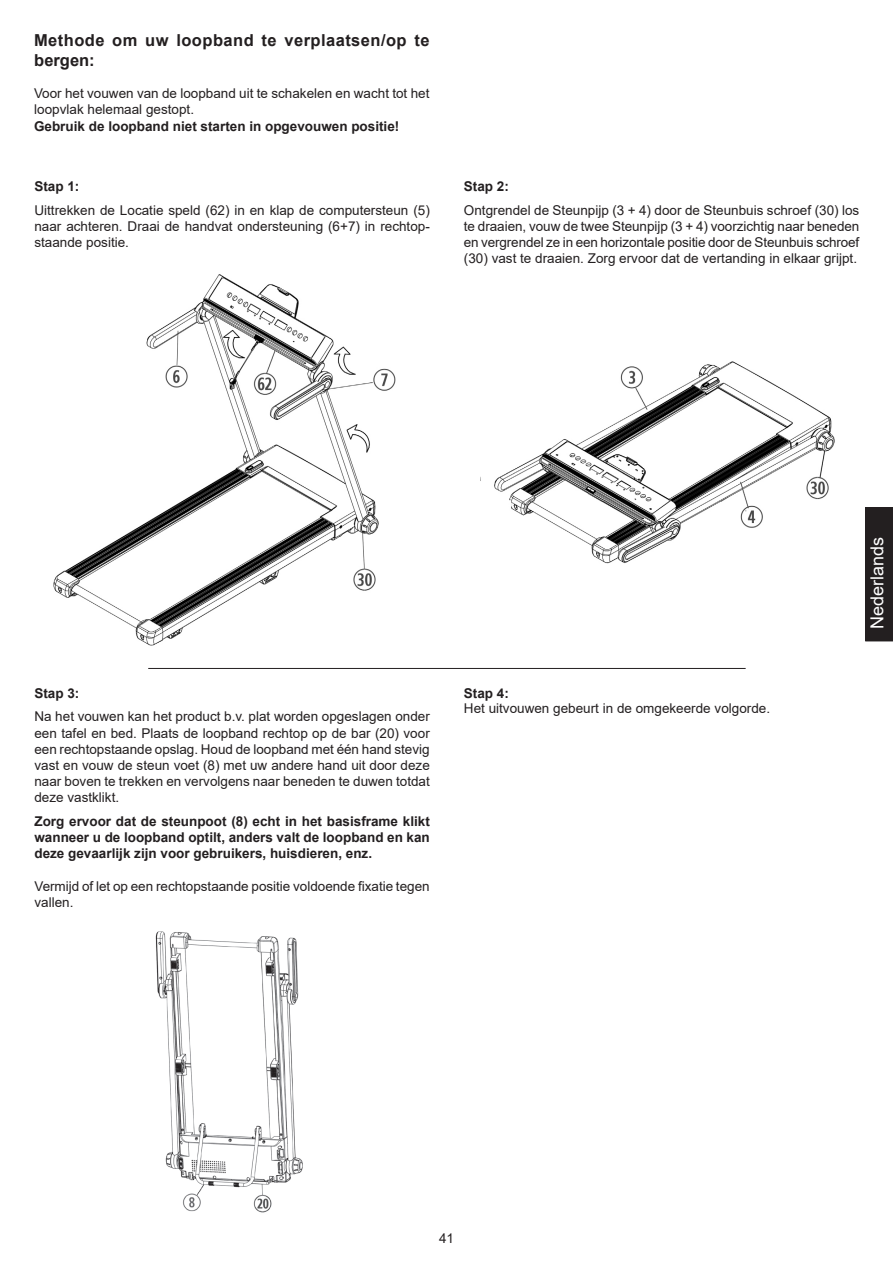
<style>
.page{position:relative;width:893px;height:1263px;background:#fff}
.page>*{position:absolute;margin:0;border:0;box-sizing:border-box;transform-origin:0 0}
.t1{font:18px "Arial";color:#fff}
.t2{font:700 16.5px/19.8px "Arial";letter-spacing:.025em;color:#231f20}
.t3{font:13.5px/16.2px "Arial";color:#231f20;text-align:justify}
.t4{font:700 13.5px/16.2px "Arial";color:#231f20;text-align:justify}
</style>
<div class="page">
<div style="left:865px;top:507px;width:28px;height:134px;background:#231f20"></div>
<img style="left:53px;top:274px;width:343px;height:372px">
<img style="left:480px;top:361px;width:355px;height:203px">
<img style="left:155px;top:931px;width:148px;height:282px">
<hr style="left:148px;top:668px;width:598px;height:1px;background:#231f20">
<p class="t2" style="left:34px;top:31px;width:397px">Methode om uw loopband te verplaatsen/op te bergen:</p>
<p class="t3" style="left:34px;top:85px;width:397px">Voor het vouwen van de loopband uit te schakelen en wacht tot het loopvlak helemaal gestopt.</p>
<p class="t4" style="left:34px;top:118px;width:367px">Gebruik de loopband niet starten in opgevouwen positie!</p>
<p class="t4" style="left:34px;top:178px;width:47px">Stap 1:</p>
<p class="t3" style="left:34px;top:202px;width:397px">Uittrekken de Locatie speld (62) in en klap de computersteun (5) naar achteren. Draai de handvat ondersteuning (6+7) in rechtop&shy;staande positie.</p>
<p class="t4" style="left:464px;top:178px;width:47px">Stap 2:</p>
<p class="t3" style="left:464px;top:202px;width:397px">Ontgrendel de Steunpijp (3 + 4) door de Steunbuis schroef (30) los te draaien, vouw de twee Steunpijp (3 + 4) voorzichtig naar beneden en vergrendel ze in een horizontale positie door de Steunbuis schroef (30) vast te draaien. Zorg ervoor dat de vertanding in elkaar grijpt.</p>
<p class="t4" style="left:34px;top:685px;width:47px">Stap 3:</p>
<p class="t3" style="left:34px;top:708px;width:397px">Na het vouwen kan het product b.v. plat worden opgeslagen onder een tafel en bed. Plaats de loopband rechtop op de bar (20) voor een rechtopstaande opslag. Houd de loopband met één hand stevig vast en vouw de steun voet (8) met uw andere hand uit door deze naar boven te trekken en vervolgens naar beneden te duwen totdat deze vastklikt.</p>
<p class="t4" style="left:34px;top:813px;width:397px">Zorg ervoor dat de steunpoot (8) echt in het basisframe klikt wanneer u de loopband optilt, anders valt de loopband en kan deze gevaarlijk zijn voor gebruikers, huisdieren, enz.</p>
<p class="t3" style="left:34px;top:878px;width:397px">Vermijd of let op een rechtopstaande positie voldoende fixatie tegen vallen.</p>
<p class="t4" style="left:464px;top:685px;width:47px">Stap 4:</p>
<p class="t3" style="left:464px;top:700px;width:308px">Het uitvouwen gebeurt in de omgekeerde volgorde.</p>
<p class="t1" style="left:865px;top:629px;width:94px;rotate:-90deg">Nederlands</p>
<p class="t3" style="left:439px;top:1230px;width:17px">41</p>
</div>
